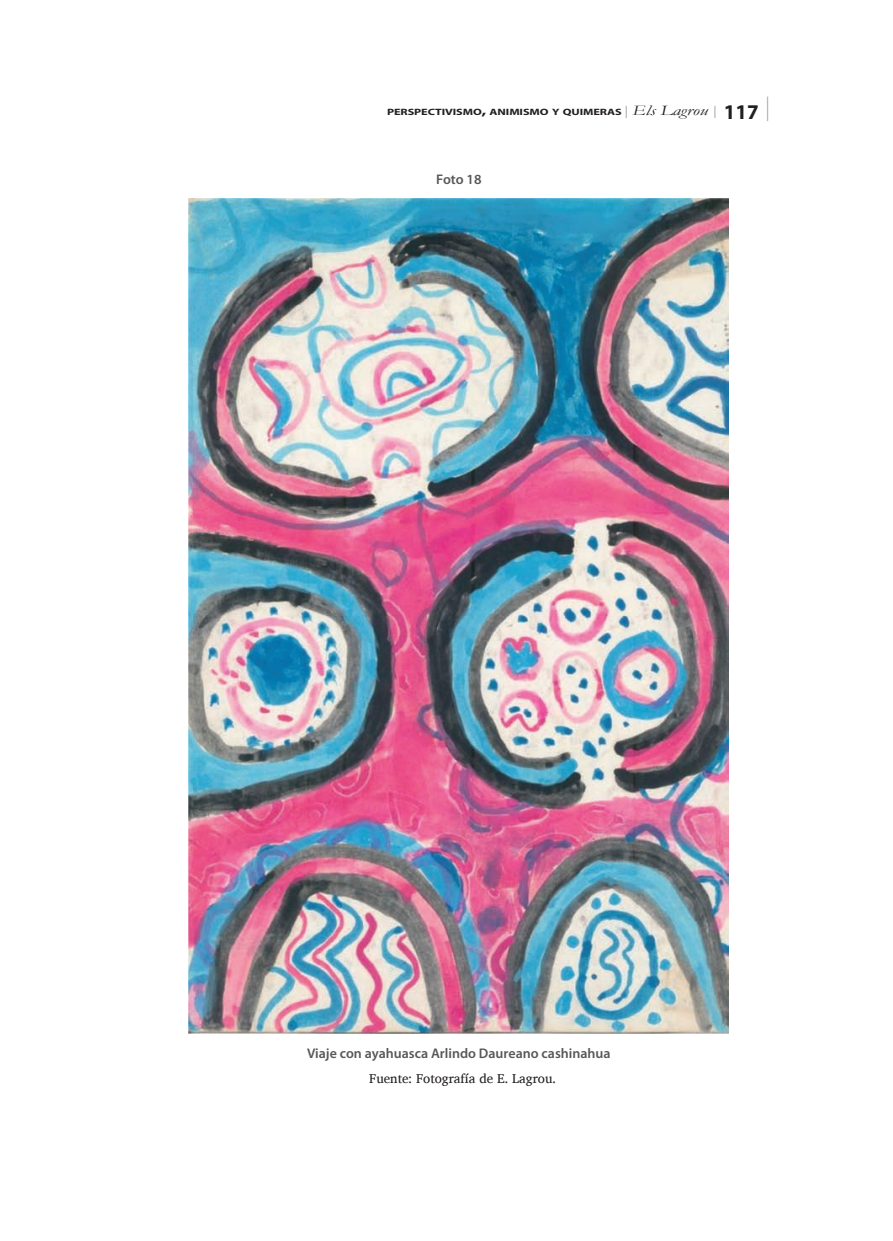
<style>
.page{position:relative;width:893px;height:1241px;background:#fff}
.page>*{position:absolute;margin:0;border:0;box-sizing:border-box;transform-origin:0 0}
.t1{font:600 14px "Myriad Pro";color:#57585a}
.t2{font:13.12px "Charis SIL";color:#231f20}
.t3{font:700 9.1px "Myriad Pro";letter-spacing:-.005em;color:#231f20;scale:1.33 1}
.s1{font-size:13.12px}
.s2{font-weight:400;font-stretch:condensed;font-size:12.25px;color:#939598}
.s3{font-family:"Garamond";font-weight:400;font-style:italic;font-size:14.35px}
.s4{font-size:21px}
.s5{font-weight:400;font-stretch:condensed;font-size:24.5px;color:#939598}
</style>
<div class="page">
<img style="left:189px;top:198px;width:540px;height:835px">
<p class="t3" style="left:387px;top:106px;width:289px">PERSPECTIVISMO<span class="s1">,</span> ANIMISMO Y QUIMERAS <span class="s2">|</span> <span class="s3">Els Lagrou</span> <span class="s2">|</span> <span class="s4">117</span> <span class="s5">|</span></p>
<p class="t1" style="left:436px;top:171px;width:47px">Foto 18</p>
<p class="t1" style="left:307px;top:1044px;width:305px">Viaje con ayahuasca Arlindo Daureano cashinahua</p>
<p class="t2" style="left:369px;top:1070px;width:188px">Fuente: Fotografía de E. Lagrou.</p>
</div>
